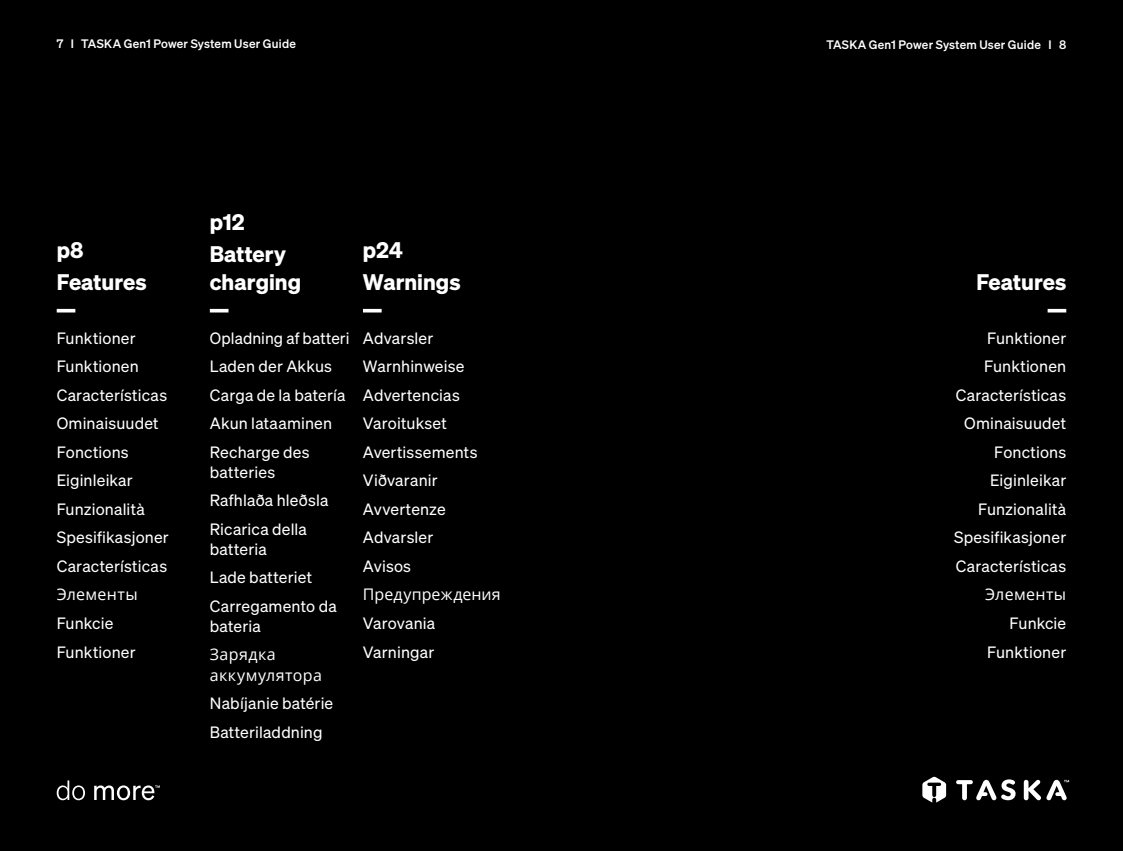
<style>
.page{position:relative;width:1123px;height:851px;background:#fff}
.page>*{position:absolute;margin:0;border:0;box-sizing:border-box;transform-origin:0 0}
.t1{font:22px/32px "Sohne Dreiviertelfett";color:#fff}
.t2{font:16px/28.6px "Sohne Buch";letter-spacing:.01em;color:#fff}
.t3{font:16px/20px "Open Sans";letter-spacing:.02em;color:#fff}
.t4{font:12px "Sohne Kraftig";letter-spacing:.02em;color:#fff}
</style>
<div class="page">
<div style="left:0;top:0;width:1123px;height:850px;background:#000"></div>
<hr style="left:210px;top:309px;width:18px;height:3px;background:#fff">
<hr style="left:1047px;top:309px;width:19px;height:3px;background:#fff">
<hr style="left:363px;top:309px;width:18px;height:3px;background:#fff">
<hr style="left:57px;top:309px;width:18px;height:3px;background:#fff">
<svg style="left:922px;top:776px;width:24px;height:26px"></svg>
<svg style="left:956px;top:779px;width:59px;height:21px"></svg>
<svg style="left:1023px;top:779px;width:46px;height:21px"></svg>
<svg style="left:57px;top:780px;width:103px;height:20px"></svg>
<p class="t4" style="left:57px;top:36px;width:241px">7 I TASKA Gen1 Power System User Guide</p>
<p class="t4" style="left:826px;top:37px;width:241px">TASKA Gen1 Power System User Guide I 8</p>
<h1 class="t1" style="left:57px;top:233px;width:91px">p8<br>Features</h1>
<p class="t2" style="left:57px;top:323px;width:114px">Funktioner<br>Funktionen<br>Características<br>Ominaisuudet<br>Fonctions<br>Eiginleikar<br>Funzionalità<br>Spesifikasjoner<br>Características</p>
<p class="t3" style="left:57px;top:584px;width:83px">Элементы</p>
<p class="t2" style="left:57px;top:608px;width:80px">Funkcie<br>Funktioner</p>
<h1 class="t1" style="left:210px;top:205px;width:78px">p12<br>Battery</h1>
<h1 class="t1" style="left:210px;top:265px;width:93px">charging</h1>
<h1 class="t1" style="left:976px;top:265px;width:91px">Features</h1>
<p class="t2" style="left:954px;top:323px;width:114px;text-align:right">Funktioner<br>Funktionen<br>Características<br>Ominaisuudet<br>Fonctions<br>Eiginleikar<br>Funzionalità<br>Spesifikasjoner<br>Características</p>
<p class="t3" style="left:985px;top:584px;width:83px">Элементы</p>
<p class="t2" style="left:987px;top:608px;width:80px;text-align:right">Funkcie<br>Funktioner</p>
<h1 class="t1" style="left:363px;top:233px;width:99px">p24<br>Warnings</h1>
<p class="t2" style="left:363px;top:323px;width:116px">Advarsler<br>Warnhinweise<br>Advertencias<br>Varoitukset<br>Avertissements<br>Viðvaranir<br>Avvertenze<br>Advarsler<br>Avisos</p>
<p class="t3" style="left:363px;top:584px;width:139px">Предупреждения</p>
<p class="t2" style="left:363px;top:608px;width:74px">Varovania<br>Varningar</p>
<p class="t2" style="left:210px;top:323px;width:141px">Opladning af batteri<br>Laden der Akkus<br>Carga de la batería<br>Akun lataaminen<br>Recharge des</p>
<p class="t2" style="left:210px;top:457px;width:120px">batteries<br>Rafhlaða hleðsla<br>Ricarica della</p>
<p class="t2" style="left:210px;top:534px;width:128px">batteria<br>Lade batteriet<br>Carregamento da</p>
<p class="t2" style="left:210px;top:611px;width:53px">bateria</p>
<p class="t3" style="left:210px;top:644px;width:114px">Зарядка аккумулятора</p>
<p class="t2" style="left:210px;top:688px;width:125px">Nabíjanie batérie<br>Batteriladdning</p>
</div>
